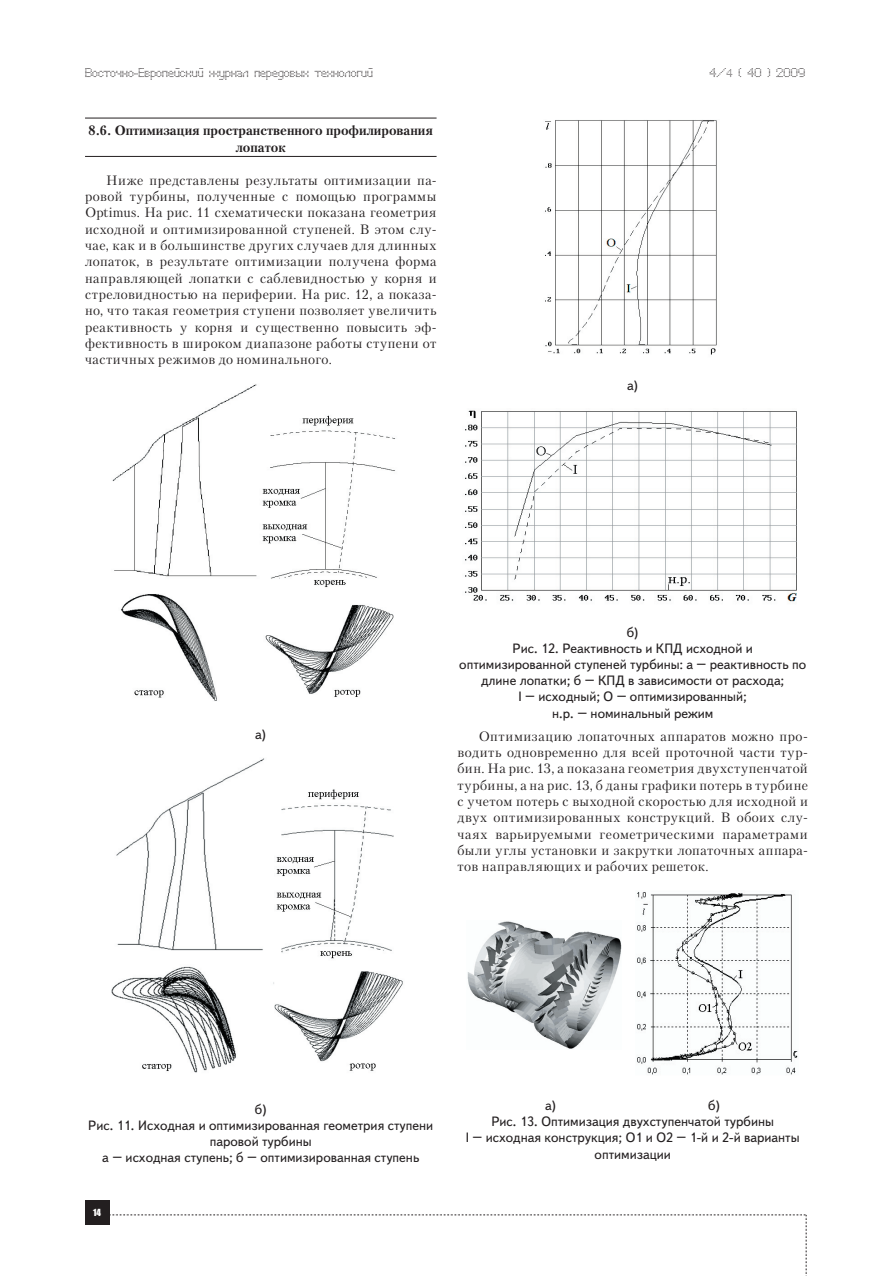
<style>
.page{position:relative;width:893px;height:1276px;background:#fff}
.page>*{position:absolute;margin:0;border:0;box-sizing:border-box;transform-origin:0 0}
.t1{font:13.5px/16.4px "Petersburg C";letter-spacing:.035em;color:#231f20;text-align:justify}
.t2{font:13.5px/16.2px "Text Book C";color:#231f20;text-align:center}
.t3{font:700 13.5px/16.4px "Petersburg C";color:#231f20;text-align:center}
.t4{font:12px "Perfo";letter-spacing:.015em;color:#231f20}
.t5{font:9px "Impact";color:#fff}
.s1{font-size:10.5px}
</style>
<div class="page">
<div style="left:85px;top:1200px;width:24px;height:25px;background:#231f20"></div>
<svg style="left:109px;top:1214px;width:698px;height:62px"></svg>
<hr style="left:85px;top:118px;width:352px;height:1px;background:#231f20">
<hr style="left:85px;top:156px;width:352px;height:1px;background:#231f20">
<img style="left:112px;top:384px;width:284px;height:317px">
<img style="left:112px;top:758px;width:291px;height:315px">
<img style="left:545px;top:120px;width:172px;height:235px">
<img style="left:465px;top:410px;width:332px;height:192px">
<img style="left:467px;top:921px;width:155px;height:128px">
<img style="left:636px;top:891px;width:162px;height:184px">
<p class="t4" style="left:85px;top:65px;width:289px">Восточно-Европейский журнал передовых технологий</p>
<p class="t4" style="left:709px;top:65px;width:97px">4/<span class="s1">4</span> ( 40 ) 2009</p>
<p class="t3" style="left:89px;top:122px;width:346px">8.6. Оптимизация пространственного профилирования лопаток</p>
<p class="t1" style="left:85px;top:171px;width:353px;text-indent:21px">Ниже представлены результаты оптимизации па&shy;ровой турбины, полученные с помощью программы Optimus. На рис. 11 схематически показана геометрия исходной и оптимизированной ступеней. В этом слу&shy;чае, как и в большинстве других случаев для длинных лопаток, в результате оптимизации получена форма направляющей лопатки с саблевидностью у корня и стреловидностью на периферии. На рис. 12, а показа&shy;но, что такая геометрия ступени позволяет увеличить реактивность у корня и существенно повысить эф&shy;фективность в широком диапазоне работы ступени от частичных режимов до номинального.</p>
<p class="t2" style="left:627px;top:377px;width:13px">а)</p>
<p class="t2" style="left:255px;top:726px;width:13px">а)</p>
<p class="t2" style="left:459px;top:624px;width:348px">б)<br>Рис. 12. Реактивность и КПД исходной и оптимизированной ступеней турбины: а – реактивность по длине лопатки; б – КПД в зависимости от расхода;<br>I – исходный; O – оптимизированный;<br>н.р. – номинальный режим</p>
<p class="t1" style="left:458px;top:727px;width:352px;text-indent:21px">Оптимизацию лопаточных аппаратов можно про&shy;водить одновременно для всей проточной части тур&shy;бин. На рис. 13, а показана геометрия двухступенчатой турбины, а на рис. 13, б даны графики потерь в турбине с учетом потерь с выходной скоростью для исходной и двух оптимизированных конструкций. В обоих слу&shy;чаях варьируемыми геометрическими параметрами были углы установки и закрутки лопаточных аппара&shy;тов направляющих и рабочих решеток.</p>
<p class="t2" style="left:88px;top:1101px;width:347px">б)<br>Рис. 11. Исходная и оптимизированная геометрия ступени паровой турбины<br>а – исходная ступень; б – оптимизированная ступень</p>
<p class="t5" style="left:93px;top:1205px;width:9px">14</p>
<p class="t2" style="left:545px;top:1097px;width:13px">а)</p>
<p class="t2" style="left:708px;top:1097px;width:13px">б)</p>
<p class="t2" style="left:491px;top:1113px;width:284px">Рис. 13. Оптимизация двухступенчатой турбины</p>
<p class="t2" style="left:466px;top:1129px;width:335px">I – исходная конструкция; О1 и О2 – 1-й и 2-й варианты</p>
<p class="t2" style="left:595px;top:1146px;width:78px">оптимизации</p>
</div>
